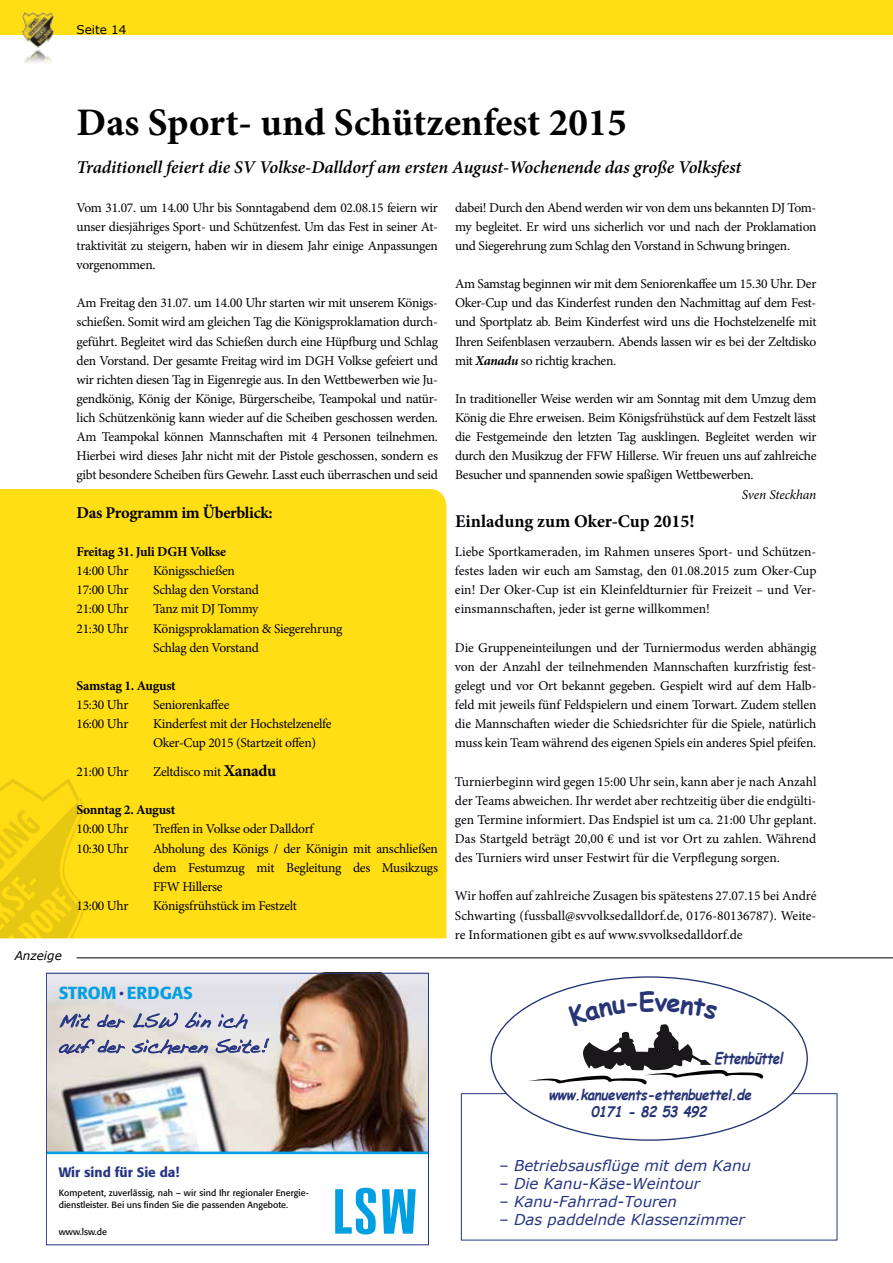
<style>
.page{position:relative;width:893px;height:1263px;background:#fff}
.page>*{position:absolute;margin:0;border:0;box-sizing:border-box;transform-origin:0 0}
.t1{font:700 39px "Minion Pro";color:#000}
.t2{font:18.75px/25.5px "Handwriting Dakota";letter-spacing:-.01em;color:#283583}
.t3{font:italic 600 18px "Minion Pro";letter-spacing:-.005em;color:#000}
.t4{font:700 18px "Minion Pro";color:#000}
.t5{font:500 17.25px "Formata";color:#009fe3}
.t6{font:700 16.5px "Minion Pro";letter-spacing:-.02em;color:#000}
.t7{font:italic 700 15.9px "Comic Sans MS";color:#273577;scale:.81 1}
.t8{font:italic 15px "Verdana";color:#283583}
.t9{font:italic 700 14.55px/17.5px "Comic Sans MS";color:#273577;text-align:center;scale:.91 1}
.t10{font:13.5px/19.2px "Minion Pro";letter-spacing:-.02em;color:#000;text-align:justify}
.t11{font:700 13.5px "Minion Pro";letter-spacing:-.02em;color:#000}
.t12{font:500 13.5px "Formata";color:#283583}
.t13{font:italic 13.5px "Minion Pro";letter-spacing:-.01em;color:#000}
.t14{font:italic 12px "Verdana";color:#000}
.t15{font:12px "Verdana";color:#000}
.t16{font:9px/12px "Formata";color:#000}
.s1{font-weight:700;font-size:16.5px}
.s2{font-size:12.75px;color:#283583}
.s3{font-weight:700;font-style:italic}
</style>
<div class="page">
<hr style="left:77px;top:957px;width:816px;height:1px;background:#000">
<img style="left:48px;top:975px;width:379px;height:176px">
<svg style="left:335px;top:1188px;width:81px;height:46px"></svg>
<hr style="left:46px;top:1151px;width:383px;height:3px;background:#009fe3">
<svg style="left:59px;top:1013px;width:31px;height:16px"></svg>
<svg style="left:97px;top:1014px;width:28px;height:14px"></svg>
<svg style="left:133px;top:1012px;width:79px;height:17px"></svg>
<svg style="left:218px;top:1013px;width:30px;height:16px"></svg>
<svg style="left:58px;top:1039px;width:68px;height:15px"></svg>
<svg style="left:132px;top:1038px;width:77px;height:17px"></svg>
<svg style="left:215px;top:1038px;width:55px;height:17px"></svg>
<div style="left:46px;top:973px;width:383px;height:272px;border:1px solid #283583"></div>
<div style="left:0;top:0;width:893px;height:34px;background:#ffde15"></div>
<img style="left:23px;top:13px;width:31px;height:50px">
<div style="left:461px;top:1093px;width:376px;height:147px;border:1px solid #283583"></div>
<div style="left:491px;top:977px;width:316px;height:163px;background:#fff;border-radius:50%"></div>
<div style="left:0;top:489px;width:446px;height:449px;background:#ffde15"></div>
<svg style="left:0;top:779px;width:87px;height:159px;background:#f3d212"></svg>
<svg style="left:528px;top:991px;width:236px;height:94px"></svg>
<p class="t15" style="left:77px;top:22px;width:52px">Seite 14</p>
<h1 class="t1" style="left:77px;top:95px;width:552px">Das Sport- und Schützenfest 2015</h1>
<h3 class="t3" style="left:77px;top:155px;width:666px">Traditionell feiert die SV Volkse-Dalldorf am ersten August-Wochenende das große Volksfest</h3>
<p class="t10" style="left:77px;top:198px;width:363px">Vom 31.07. um 14.00 Uhr bis Sonntagabend dem 02.08.15 feiern wir unser diesjähriges Sport- und Schützenfest. Um das Fest in seiner At&shy;traktivität zu steigern, haben wir in diesem Jahr einige Anpassungen vorgenommen.</p>
<p class="t10" style="left:77px;top:293px;width:363px">Am Freitag den 31.07. um 14.00 Uhr starten wir mit unserem Königs&shy;schießen. Somit wird am gleichen Tag die Königsproklamation durch&shy;geführt. Begleitet wird das Schießen durch eine Hüpfburg und Schlag den Vorstand. Der gesamte Freitag wird im DGH Volkse gefeiert und wir richten diesen Tag in Eigenregie aus. In den Wettbewerben wie Ju&shy;gendkönig, König der Könige, Bürgerscheibe, Teampokal und natür&shy;lich Schützenkönig kann wieder auf die Scheiben geschossen werden.<br>Am Teampokal können Mannschaften mit 4 Personen teilnehmen.<br>Hierbei wird dieses Jahr nicht mit der Pistole geschossen, sondern es gibt besondere Scheiben fürs Gewehr. Lasst euch überraschen und seid</p>
<p class="t14" style="left:15px;top:948px;width:49px">Anzeige</p>
<p class="t6" style="left:77px;top:501px;width:198px">Das Programm im Überblick:</p>
<p class="t11" style="left:77px;top:542px;width:151px">Freitag 31. Juli DGH Volkse</p>
<p class="t10" style="left:77px;top:561px;width:53px">14:00 Uhr</p>
<p class="t10" style="left:153px;top:561px;width:83px">Königsschießen</p>
<p class="t10" style="left:77px;top:580px;width:53px">17:00 Uhr</p>
<p class="t10" style="left:153px;top:580px;width:107px">Schlag den Vorstand</p>
<p class="t10" style="left:77px;top:599px;width:53px">21:00 Uhr</p>
<p class="t10" style="left:153px;top:599px;width:107px">Tanz mit DJ Tommy</p>
<p class="t10" style="left:77px;top:619px;width:53px">21:30 Uhr</p>
<p class="t10" style="left:153px;top:619px;width:191px">Königsproklamation &amp; Siegerehrung<br>Schlag den Vorstand</p>
<p class="t11" style="left:77px;top:676px;width:101px">Samstag 1. August</p>
<p class="t10" style="left:77px;top:695px;width:53px">15:30 Uhr</p>
<p class="t10" style="left:153px;top:695px;width:78px">Seniorenkaffee</p>
<p class="t10" style="left:77px;top:714px;width:53px">16:00 Uhr</p>
<p class="t10" style="left:153px;top:714px;width:180px">Kinderfest mit der Hochstelzenelfe<br>Oker-Cup 2015 (Startzeit offen)</p>
<p class="t10" style="left:77px;top:762px;width:53px">21:00 Uhr</p>
<p class="t10" style="left:153px;top:762px;width:125px">Zeltdisco mit <span class="s1">Xanadu</span></p>
<p class="t11" style="left:77px;top:800px;width:100px">Sonntag 2. August</p>
<p class="t10" style="left:77px;top:820px;width:53px">10:00 Uhr</p>
<p class="t10" style="left:153px;top:820px;width:162px">Treffen in Volkse oder Dalldorf</p>
<p class="t10" style="left:77px;top:839px;width:53px">10:30 Uhr</p>
<p class="t10" style="left:153px;top:839px;width:286px">Abholung des Königs / der Königin mit anschließen dem Festumzug mit Begleitung des Musikzugs FFW Hillerse</p>
<p class="t10" style="left:77px;top:896px;width:53px">13:00 Uhr</p>
<p class="t10" style="left:153px;top:896px;width:145px">Königsfrühstück im Festzelt</p>
<p class="t5" style="left:59px;top:983px;width:135px">STROM <span class="s2">•</span> ERDGAS</p>
<h2 class="t2" style="left:59px;top:1008px;width:211px">Mit der LSW bin ich auf der sicheren Seite!</h2>
<p class="t12" style="left:59px;top:1164px;width:122px">Wir sind für Sie da!</p>
<p class="t16" style="left:59px;top:1187px;width:251px">Kompetent, zuverlässig, nah – wir sind Ihr regionaler Energie&shy;dienstleister. Bei uns finden Sie die passenden Angebote.</p>
<p class="t16" style="left:59px;top:1225px;width:50px">www.lsw.de</p>
<p class="t10" style="left:455px;top:198px;width:363px">dabei! Durch den Abend werden wir von dem uns bekannten DJ Tom&shy;my begleitet. Er wird uns sicherlich vor und nach der Proklamation und Siegerehrung zum Schlag den Vorstand in Schwung bringen.</p>
<p class="t10" style="left:455px;top:274px;width:363px">Am Samstag beginnen wir mit dem Seniorenkaffee um 15.30 Uhr. Der Oker-Cup und das Kinderfest runden den Nachmittag auf dem Fest&shy;und Sportplatz ab. Beim Kinderfest wird uns die Hochstelzenelfe mit Ihren Seifenblasen verzaubern. Abends lassen wir es bei der Zeltdisko mit <span class="s3">Xanadu</span> so richtig krachen.</p>
<p class="t10" style="left:455px;top:389px;width:363px">In traditioneller Weise werden wir am Sonntag mit dem Umzug dem König die Ehre erweisen. Beim Königsfrühstück auf dem Festzelt lässt die Festgemeinde den letzten Tag ausklingen. Begleitet werden wir durch den Musikzug der FFW Hillerse. Wir freuen uns auf zahlreiche Besucher und spannenden sowie spaßigen Wettbewerben.</p>
<p class="t13" style="left:742px;top:485px;width:76px">Sven Steckhan</p>
<h3 class="t4" style="left:455px;top:509px;width:241px">Einladung zum Oker-Cup 2015!</h3>
<p class="t10" style="left:455px;top:542px;width:363px">Liebe Sportkameraden, im Rahmen unseres Sport- und Schützen&shy;festes laden wir euch am Samstag, den 01.08.2015 zum Oker-Cup ein! Der Oker-Cup ist ein Kleinfeldturnier für Freizeit – und Ver&shy;einsmannschaften, jeder ist gerne willkommen!</p>
<p class="t10" style="left:455px;top:638px;width:363px">Die Gruppeneinteilungen und der Turniermodus werden abhängig von der Anzahl der teilnehmenden Mannschaften kurzfristig fest&shy;gelegt und vor Ort bekannt gegeben. Gespielt wird auf dem Halb&shy;feld mit jeweils fünf Feldspielern und einem Torwart. Zudem stellen die Mannschaften wieder die Schiedsrichter für die Spiele, natürlich muss kein Team während des eigenen Spiels ein anderes Spiel pfeifen.</p>
<p class="t10" style="left:455px;top:772px;width:363px">Turnierbeginn wird gegen 15:00 Uhr sein, kann aber je nach Anzahl der Teams abweichen. Ihr werdet aber rechtzeitig über die endgülti&shy;gen Termine informiert. Das Endspiel ist um ca. 21:00 Uhr geplant.<br>Das Startgeld beträgt 20,00 € und ist vor Ort zu zahlen. Während des Turniers wird unser Festwirt für die Verpflegung sorgen.</p>
<p class="t10" style="left:455px;top:886px;width:363px">Wir hoffen auf zahlreiche Zusagen bis spätestens 27.07.15 bei André Schwarting (fussball@svvolksedalldorf.de, 0176-80136787). Weite&shy;re Informationen gibt es auf www.svvolksedalldorf.de</p>
<p class="t7" style="left:714px;top:1047px;width:91px">Ettenbüttel</p>
<p class="t9" style="left:548px;top:1085px;width:228px">www.kanuevents-ettenbuettel.de<br>0171 - 82 53 492</p>
<p class="t8" style="left:499px;top:1155px;width:253px">– Betriebsausflüge mit dem Kanu</p>
<p class="t8" style="left:499px;top:1173px;width:203px">– Die Kanu-Käse-Weintour</p>
<p class="t8" style="left:499px;top:1191px;width:179px">– Kanu-Fahrrad-Touren</p>
<p class="t8" style="left:499px;top:1209px;width:247px">– Das paddelnde Klassenzimmer</p>
</div>
